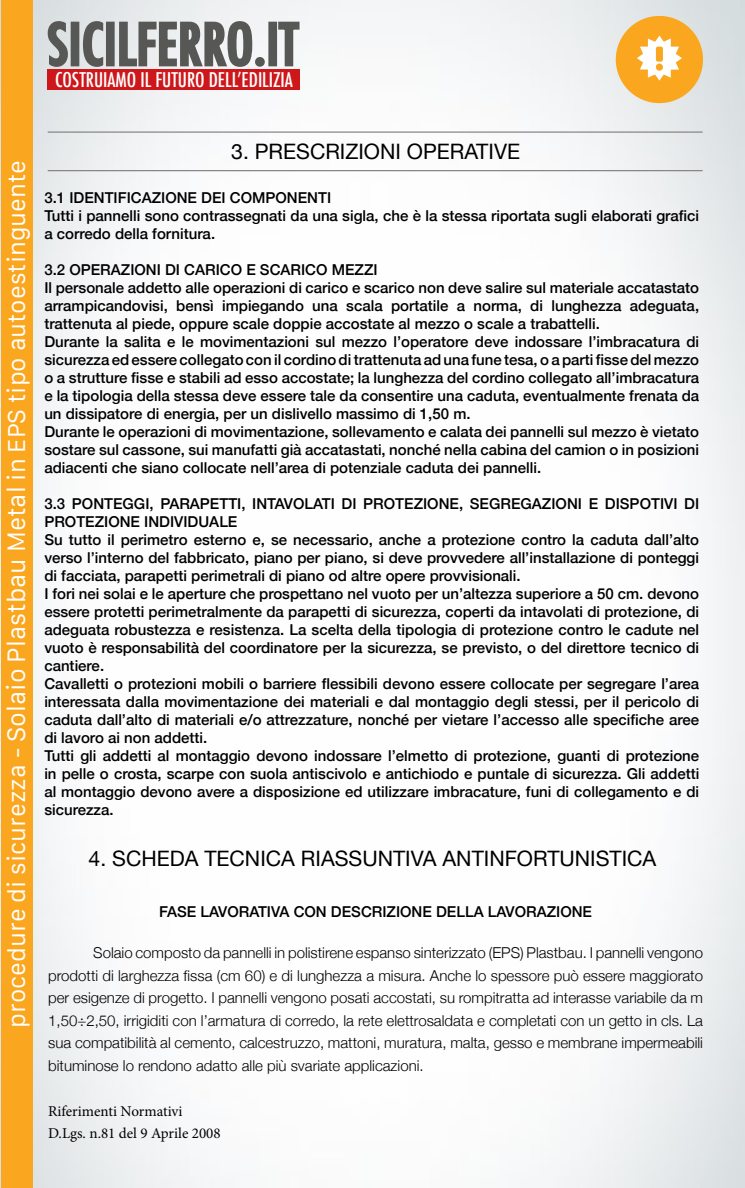
<style>
.page{position:relative;width:745px;height:1188px;background:#fff}
.page>*{position:absolute;margin:0;border:0;box-sizing:border-box;transform-origin:0 0}
.t1{font:25.38px "San Francisco Text";color:#fff}
.t2{font:21.25px "Helvetica Neue";color:#000}
.t3{font:500 condensed 19.75px "Futura";color:#fff}
.t4{font:500 15px/18px "Helvetica Neue";color:#000}
.t5{font:300 15px/22.5px "Helvetica Neue";color:#000;text-align:justify}
.t6{font:15px/22.5px "Minion Pro";color:#000}
.s1{font-size:26.25px}
</style>
<div class="page">
<img style="left:0;top:1px;width:744px;height:1186px">
<svg style="left:46px;top:20px;width:255px;height:49px"></svg>
<div style="left:48px;top:69px;width:252px;height:21px;background:#cd171a"></div>
<hr style="left:48px;top:131px;width:654px;height:2px;background:#878787">
<hr style="left:48px;top:170px;width:654px;height:1px;background:#878787">
<div style="left:615px;top:16px;width:87px;height:87px;background:#faa61f;border-radius:50%"></div>
<svg style="left:637px;top:36px;width:44px;height:45px"></svg>
<div style="left:1px;top:1px;width:31px;height:1186px;background:#faa61f"></div>
<h3 class="t3" style="left:55px;top:67px;width:239px">COSTRUIAMO IL FUTURO DELL’EDILIZIA</h3>
<h1 class="t1" style="left:1px;top:1027px;width:869px;rotate:-90deg">procedure di sicurezza - <span class="s1">Solaio Plastbau Metal</span> in EPS tipo autoestinguente</h1>
<h2 class="t2" style="left:231px;top:136px;width:290px">3. PRESCRIZIONI OPERATIVE</h2>
<p class="t4" style="left:44px;top:187px;width:656px">3.1 IDENTIFICAZIONE DEI COMPONENTI<br>Tutti i pannelli sono contrassegnati da una sigla, che è la stessa riportata sugli elaborati grafici a corredo della fornitura.</p>
<p class="t4" style="left:44px;top:259px;width:656px">3.2 OPERAZIONI DI CARICO E SCARICO MEZZI<br>Il personale addetto alle operazioni di carico e scarico non deve salire sul materiale accatastato arrampicandovisi, bensì impiegando una scala portatile a norma, di lunghezza adeguata, trattenuta al piede, oppure scale doppie accostate al mezzo o scale a trabattelli.<br>Durante la salita e le movimentazioni sul mezzo l’operatore deve indossare l’imbracatura di sicurezza ed essere collegato con il cordino di trattenuta ad una fune tesa, o a parti fisse del mezzo o a strutture fisse e stabili ad esso accostate; la lunghezza del cordino collegato all’imbracatura e la tipologia della stessa deve essere tale da consentire una caduta, eventualmente frenata da un dissipatore di energia, per un dislivello massimo di 1,50 m.<br>Durante le operazioni di movimentazione, sollevamento e calata dei pannelli sul mezzo è vietato sostare sul cassone, sui manufatti già accatastati, nonché nella cabina del camion o in posizioni adiacenti che siano collocate nell’area di potenziale caduta dei pannelli.</p>
<p class="t4" style="left:44px;top:493px;width:656px">3.3 PONTEGGI, PARAPETTI, INTAVOLATI DI PROTEZIONE, SEGREGAZIONI E DISPOTIVI DI PROTEZIONE INDIVIDUALE<br>Su tutto il perimetro esterno e, se necessario, anche a protezione contro la caduta dall’alto verso l’interno del fabbricato, piano per piano, si deve provvedere all’installazione di ponteggi di facciata, parapetti perimetrali di piano od altre opere provvisionali.<br>I fori nei solai e le aperture che prospettano nel vuoto per un’altezza superiore a 50 cm. devono essere protetti perimetralmente da parapetti di sicurezza, coperti da intavolati di protezione, di adeguata robustezza e resistenza. La scelta della tipologia di protezione contro le cadute nel vuoto è responsabilità del coordinatore per la sicurezza, se previsto, o del direttore tecnico di cantiere.<br>Cavalletti o protezioni mobili o barriere flessibili devono essere collocate per segregare l’area interessata dalla movimentazione dei materiali e dal montaggio degli stessi, per il pericolo di caduta dall’alto di materiali e/o attrezzature, nonché per vietare l’accesso alle specifiche aree di lavoro ai non addetti.<br>Tutti gli addetti al montaggio devono indossare l’elmetto di protezione, guanti di protezione in pelle o crosta, scarpe con suola antiscivolo e antichiodo e puntale di sicurezza. Gli addetti al montaggio devono avere a disposizione ed utilizzare imbracature, funi di collegamento e di sicurezza.</p>
<h2 class="t2" style="left:88px;top:842px;width:569px">4. SCHEDA TECNICA RIASSUNTIVA ANTINFORTUNISTICA</h2>
<p class="t4" style="left:159px;top:901px;width:434px">FASE LAVORATIVA CON DESCRIZIONE DELLA LAVORAZIONE</p>
<p class="t5" style="left:48px;top:940px;width:656px;text-indent:45px">Solaio composto da pannelli in polistirene espanso sinterizzato (EPS) Plastbau. I pannelli vengono prodotti di larghezza fissa (cm 60) e di lunghezza a misura. Anche lo spessore può essere maggiorato per esigenze di progetto. I pannelli vengono posati accostati, su rompitratta ad interasse variabile da m 1,50÷2,50, irrigiditi con l’armatura di corredo, la rete elettrosaldata e completati con un getto in cls. La sua compatibilità al cemento, calcestruzzo, mattoni, muratura, malta, gesso e membrane impermeabili bituminose lo rendono adatto alle più svariate applicazioni.</p>
<p class="t6" style="left:48px;top:1099px;width:174px">Riferimenti Normativi<br>D.Lgs. n.81 del 9 Aprile 2008</p>
</div>
